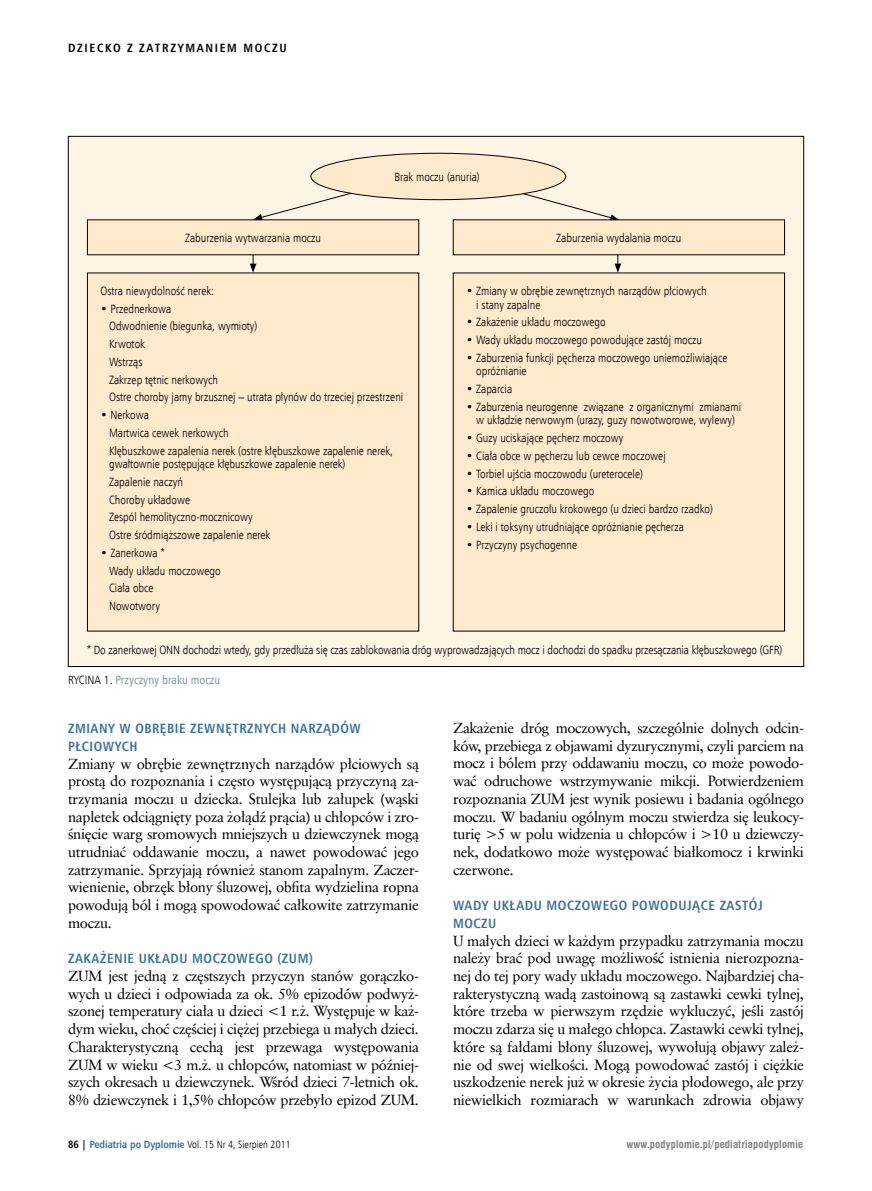
<style>
.page{position:relative;width:872px;height:1191px;background:#fff}
.page>*{position:absolute;margin:0;border:0;box-sizing:border-box;transform-origin:0 0}
.t1{font:14.7px/17.7px "Class Garmnd EU";letter-spacing:-.02em;color:#000;text-align:justify}
.t2{font:700 13.5px/17.7px "Humnst 777 Cn EU";letter-spacing:.04em;color:#3d7397}
.t3{font:12px/17.7px "Humnst 777 Lt Cn EU";color:#000}
.t4{font:12px "Humnst 777 Cn EU";color:#849daa}
.t5{font:700 12px "Humnst 777 Cn EU";letter-spacing:.14em;color:#000}
.t6{font:10.5px "Humnst 777 Lt Cn EU";color:#000}
.t7{font:700 10.5px "Swis 721 Cn EU";letter-spacing:.02em;color:#808285}
.s1{font-family:"Class Garmnd EU"}
.s2{font-family:"Humnst 777 Lt Cn EU";color:#000}
.s3{font-family:"Humnst 777 Cn EU";font-weight:700}
.s4{font-family:"Humnst 777 Cn EU";font-weight:700;color:#3d7397}
</style>
<div class="page">
<div style="left:68px;top:136px;width:735px;height:530px;background:#fff5e4"></div>
<div style="left:87px;top:273px;width:332px;height:358px;background:#ffeacd"></div>
<div style="left:453px;top:273px;width:331px;height:358px;background:#ffeacd"></div>
<svg style="left:253px;top:181px;width:143px;height:39px"></svg>
<svg style="left:476px;top:180px;width:143px;height:40px"></svg>
<div style="left:311px;top:153px;width:254px;height:47px;background:#ffeacd;border-radius:50%"></div>
<div style="left:311px;top:153px;width:255px;height:47px;border:1px solid #000;border-radius:50%"></div>
<svg style="left:250px;top:255px;width:6px;height:18px"></svg>
<svg style="left:614px;top:255px;width:7px;height:18px"></svg>
<div style="left:87px;top:220px;width:332px;height:35px;background:#ffeacd"></div>
<div style="left:453px;top:220px;width:331px;height:35px;background:#ffeacd"></div>
<p class="t5" style="left:68px;top:40px;width:220px">DZIECKO Z ZATRZYMANIEM MOCZU</p>
<p class="t3" style="left:394px;top:168px;width:87px">Brak moczu (anuria)</p>
<p class="t3" style="left:185px;top:229px;width:137px">Zaburzenia wytwarzania moczu</p>
<p class="t3" style="left:556px;top:229px;width:127px">Zaburzenia wydalania moczu</p>
<p class="t3" style="left:100px;top:282px;width:115px">Ostra niewydolność nerek:</p>
<p class="t3" style="left:109px;top:299px;width:296px;text-indent:-9px"><span class="s1">•</span> Przednerkowa<br>Odwodnienie (biegunka, wymioty)<br>Krwotok<br>Wstrząs<br>Zakrzep tętnic nerkowych<br>Ostre choroby jamy brzusznej <span class="s1">–</span> utrata płynów do trzeciej przestrzeni</p>
<p class="t3" style="left:109px;top:406px;width:285px;text-indent:-9px"><span class="s1">•</span> Nerkowa<br>Martwica cewek nerkowych<br>Kłębuszkowe zapalenia nerek (ostre kłębuszkowe zapalenie nerek,</p>
<p class="t3" style="left:109px;top:455px;width:238px">gwałtownie postępujące kłębuszkowe zapalenie nerek)<br>Zapalenie naczyń<br>choroby układowe<br>Zespól hemolityczno-mocznicowy<br>Ostre śródmiąższowe zapalenie nerek</p>
<p class="t3" style="left:109px;top:544px;width:113px;text-indent:-9px"><span class="s1">•</span> Zanerkowa *<br>Wady układu moczowego ciała obce<br>Nowotwory</p>
<p class="t3" style="left:87px;top:640px;width:696px">* Do zanerkowej ONN dochodzi wtedy, gdy przedłuża się czas zablokowania dróg wyprowadzających mocz i dochodzi do spadku przesączania kłębuszkowego (GFR)</p>
<p class="t3" style="left:476px;top:284px;width:232px;line-height:13.5px;text-indent:-10px"><span class="s1">•</span> Zmiany w obrębie zewnętrznych narządów płciowych i stany zapalne</p>
<p class="t3" style="left:466px;top:313px;width:141px"><span class="s1">•</span> Zakażenie układu moczowego</p>
<p class="t3" style="left:466px;top:331px;width:237px"><span class="s1">•</span> Wady układu moczowego powodujące zastój moczu</p>
<p class="t3" style="left:476px;top:351px;width:253px;line-height:13.5px;text-indent:-10px"><span class="s1">•</span> Zaburzenia funkcji pęcherza moczowego uniemożliwiające opróżnianie</p>
<p class="t3" style="left:466px;top:380px;width:47px"><span class="s1">•</span> Zaparcia</p>
<p class="t3" style="left:466px;top:400px;width:276px;line-height:13.5px;text-align:center"><span class="s1">•</span> Zaburzenia neurogenne związane z organicznymi zmianami w układzie nerwowym (urazy, guzy nowotworowe, wylewy)</p>
<p class="t3" style="left:466px;top:429px;width:159px"><span class="s1">•</span> Guzy uciskające pęcherz moczowy</p>
<p class="t3" style="left:466px;top:447px;width:201px"><span class="s1">•</span> ciała obce w pęcherzu lub cewce moczowej</p>
<p class="t3" style="left:466px;top:464px;width:178px"><span class="s1">•</span> Torbiel ujścia moczowodu (ureterocele)</p>
<p class="t3" style="left:466px;top:482px;width:129px"><span class="s1">•</span> Kamica układu moczowego</p>
<p class="t3" style="left:466px;top:500px;width:248px"><span class="s1">•</span> Zapalenie gruczołu krokowego (u dzieci bardzo rzadko)</p>
<p class="t3" style="left:466px;top:518px;width:219px"><span class="s1">•</span> Leki i toksyny utrudniające opróżnianie pęcherza</p>
<p class="t3" style="left:466px;top:535px;width:112px"><span class="s1">•</span> Przyczyny psychogenne</p>
<p class="t4" style="left:68px;top:672px;width:154px"><span class="s2">RycINA 1.</span> przyczyny braku moczu</p>
<p class="t2" style="left:68px;top:719px;width:294px">ZMIANY W OBRĘBIE ZEWNĘTRZNYCH NARZĄDÓW<br>PŁCIOWYCH</p>
<p class="t1" style="left:68px;top:754px;width:352px">Zmiany w obrębie zewnętrznych narządów płciowych są prostą do rozpoznania i często występującą przyczyną za&shy;trzymania moczu u dziecka. Stulejka lub załupek (wąski napletek odciągnięty poza żołądź prącia) u chłopców i zro&shy;śnięcie warg sromowych mniejszych u dziewczynek mogą utrudniać oddawanie moczu, a nawet powodować jego zatrzymanie. Sprzyjają również stanom zapalnym. Zaczer&shy;wienienie, obrzęk błony śluzowej, obfita wydzielina ropna powodują ból i mogą spowodować całkowite zatrzymanie moczu.</p>
<p class="t2" style="left:68px;top:949px;width:246px">ZAKAŻENIE UKŁADU MOCZOWEGO (ZUM)</p>
<p class="t1" style="left:68px;top:967px;width:352px">ZUM jest jedną z częstszych przyczyn stanów gorączko&shy;wych u dzieci i odpowiada za ok. 5% epizodów podwyż&shy;szonej temperatury ciała u dzieci &lt;1 r.ż. Występuje w każ&shy;dym wieku, choć częściej i ciężej przebiega u małych dzieci.<br>Charakterystyczną cechą jest przewaga występowania ZUM w wieku &lt;3 m.ż. u chłopców, natomiast w później&shy;szych okresach u dziewczynek. Wśród dzieci 7-letnich ok.<br>8% dziewczynek i 1,5% chłopców przebyło epizod ZUM.</p>
<p class="t6" style="left:68px;top:1137px;width:224px"><span class="s3">86 |</span> <span class="s4">PEDIATRIA PO DYPLOMIE</span> Vol. 15 Nr 4, Sierpień 2011</p>
<p class="t1" style="left:453px;top:719px;width:352px">Zakażenie dróg moczowych, szczególnie dolnych odcin&shy;ków, przebiega z objawami dyzurycznymi, czyli parciem na mocz i bólem przy oddawaniu moczu, co może powodo&shy;wać odruchowe wstrzymywanie mikcji. Potwierdzeniem rozpoznania ZUM jest wynik posiewu i badania ogólnego moczu. W badaniu ogólnym moczu stwierdza się leukocy&shy;turię &gt;5 w polu widzenia u chłopców i &gt;10 u dziewczy&shy;nek, dodatkowo może występować białkomocz i krwinki czerwone.</p>
<p class="t2" style="left:453px;top:896px;width:311px">WADY UKŁADU MOCZOWEGO POWODUJĄCE ZASTÓJ<br>MOCZU</p>
<p class="t1" style="left:453px;top:931px;width:352px">U małych dzieci w każdym przypadku zatrzymania moczu należy brać pod uwagę możliwość istnienia nierozpozna&shy;nej do tej pory wady układu moczowego. Najbardziej cha&shy;rakterystyczną wadą zastoinową są zastawki cewki tylnej, które trzeba w pierwszym rzędzie wykluczyć, jeśli zastój moczu zdarza się u małego chłopca. Zastawki cewki tylnej, które są fałdami błony śluzowej, wywołują objawy zależ&shy;nie od swej wielkości. Mogą powodować zastój i ciężkie uszkodzenie nerek już w okresie życia płodowego, ale przy niewielkich rozmiarach w warunkach zdrowia objawy</p>
<p class="t7" style="left:626px;top:1138px;width:178px">www.podyplomie.pl/pediatriapodyplomie</p>
</div>
